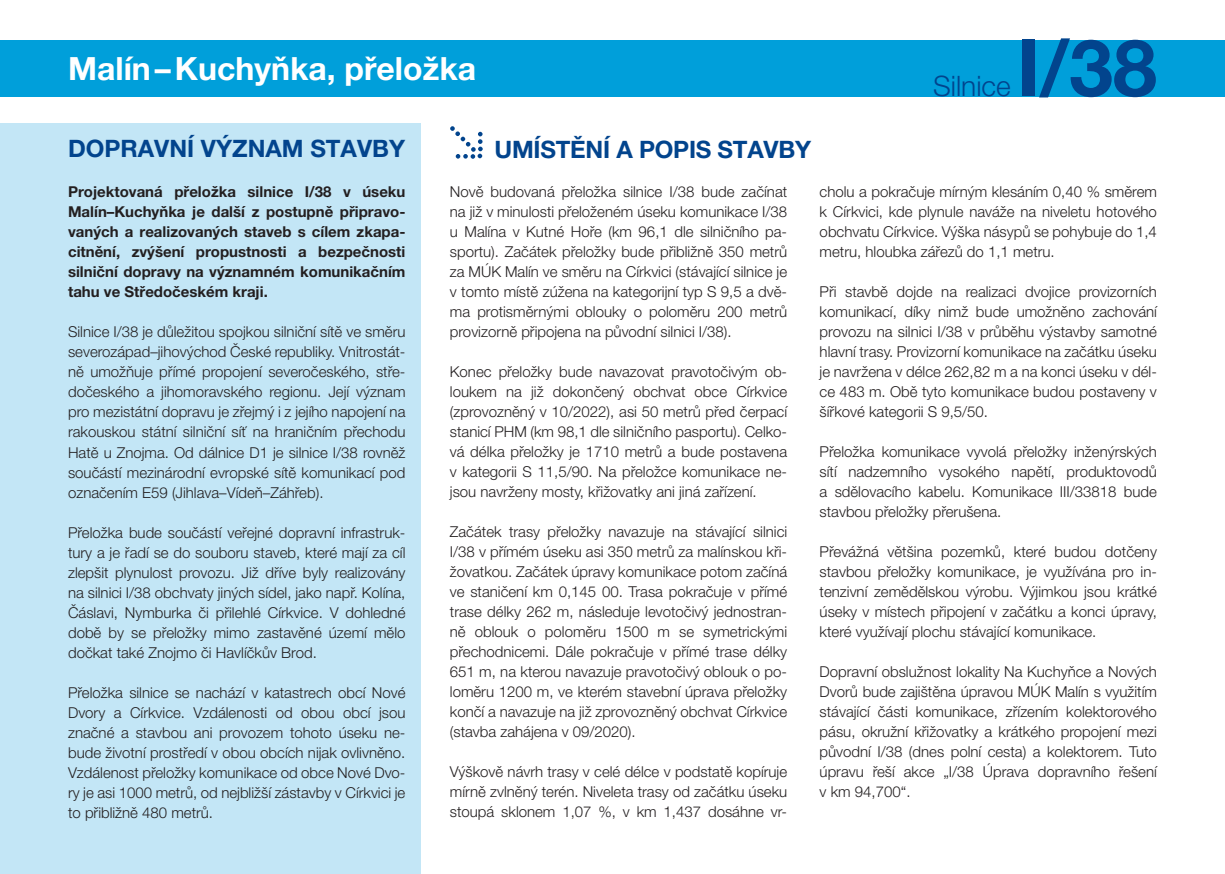
<style>
.page{position:relative;width:1225px;height:874px;background:#fff}
.page>*{position:absolute;margin:0;border:0;box-sizing:border-box;transform-origin:0 0}
.t1{font:700 78.8px "Helvetica Neue LT Pro";color:#02448d}
.t2{font:700 32px "Helvetica Neue LT Pro";color:#fff}
.t3{font:300 28.2px "Helvetica Neue LT Pro";color:#02448d}
.t4{font:700 24px "Helvetica Neue LT Pro";color:#02448d}
.t5{font:300 15px/20px "Helvetica Neue LT Pro";color:#231f20;text-align:justify}
.t6{font:700 15px/20px "Helvetica Neue LT Pro";color:#231f20;text-align:justify}
</style>
<div class="page">
<div style="left:0;top:40px;width:1225px;height:56px;background:#009fda"></div>
<div style="left:0;top:123px;width:421px;height:750px;background:#c3e6f6"></div>
<svg style="left:450px;top:126px;width:33px;height:33px"></svg>
<p class="t2" style="left:68px;top:48px;width:409px">Malín–Kuchyňka, přeložka</p>
<p class="t4" style="left:68px;top:133px;width:338px">DOPRAVNÍ VÝZNAM STAVBY</p>
<p class="t4" style="left:494px;top:135px;width:318px">UMÍSTĚNÍ A POPIS STAVBY</p>
<p class="t3" style="left:933px;top:69px;width:79px">Silnice</p>
<p class="t1" style="left:1016px;top:19px;width:142px">I/38</p>
<p class="t6" style="left:68px;top:181px;width:339px">Projektovaná přeložka silnice I/38 v úseku Malín–Kuchyňka je další z postupně připravo&shy;vaných a realizovaných staveb s cílem zkapa&shy;citnění, zvýšení propustnosti a bezpečnosti silniční dopravy na významném komunikačním tahu ve Středočeském kraji.</p>
<p class="t5" style="left:68px;top:321px;width:339px">Silnice I/38 je důležitou spojkou silniční sítě ve směru severozápad–jihovýchod České republiky. Vnitrostát&shy;ně umožňuje přímé propojení severočeského, stře&shy;dočeského a jihomoravského regionu. Její význam pro mezistátní dopravu je zřejmý i z jejího napojení na rakouskou státní silniční síť na hraničním přechodu Hatě u Znojma. Od dálnice D1 je silnice I/38 rovněž součástí mezinárodní evropské sítě komunikací pod označením E59 (Jihlava–Vídeň–Záhřeb).</p>
<p class="t5" style="left:68px;top:521px;width:339px">Přeložka bude součástí veřejné dopravní infrastruk&shy;tury a je řadí se do souboru staveb, které mají za cíl zlepšit plynulost provozu. Již dříve byly realizovány na silnici I/38 obchvaty jiných sídel, jako např. Kolína, Čáslavi, Nymburka či přilehlé Církvice. V dohledné době by se přeložky mimo zastavěné území mělo dočkat také Znojmo či Havlíčkův Brod.</p>
<p class="t5" style="left:68px;top:681px;width:339px">Přeložka silnice se nachází v katastrech obcí Nové Dvory a Církvice. Vzdálenosti od obou obcí jsou značné a stavbou ani provozem tohoto úseku ne&shy;bude životní prostředí v obou obcích nijak ovlivněno.<br>Vzdálenost přeložky komunikace od obce Nové Dvo&shy;ry je asi 1000 metrů, od nejbližší zástavby v Církvici je to přibližně 480 metrů.</p>
<p class="t5" style="left:450px;top:181px;width:339px">Nově budovaná přeložka silnice I/38 bude začínat na již v minulosti přeloženém úseku komunikace I/38 u Malína v Kutné Hoře (km 96,1 dle silničního pa&shy;sportu). Začátek přeložky bude přibližně 350 metrů za MÚK Malín ve směru na Církvici (stávající silnice je v tomto místě zúžena na kategorijní typ S 9,5 a dvě&shy;ma protisměrnými oblouky o poloměru 200 metrů provizorně připojena na původní silnici I/38).</p>
<p class="t5" style="left:450px;top:361px;width:339px">Konec přeložky bude navazovat pravotočivým ob&shy;loukem na již dokončený obchvat obce Církvice (zprovozněný v 10/2022), asi 50 metrů před čerpací stanicí PHM (km 98,1 dle silničního pasportu). Celko&shy;vá délka přeložky je 1710 metrů a bude postavena v kategorii S 11,5/90. Na přeložce komunikace ne&shy;jsou navrženy mosty, křižovatky ani jiná zařízení.</p>
<p class="t5" style="left:450px;top:521px;width:339px">Začátek trasy přeložky navazuje na stávající silnici I/38 v přímém úseku asi 350 metrů za malínskou kři&shy;žovatkou. Začátek úpravy komunikace potom začíná ve staničení km 0,145 00. Trasa pokračuje v přímé trase délky 262 m, následuje levotočivý jednostran&shy;ně oblouk o poloměru 1500 m se symetrickými přechodnicemi. Dále pokračuje v přímé trase délky 651 m, na kterou navazuje pravotočivý oblouk o po&shy;loměru 1200 m, ve kterém stavební úprava přeložky končí a navazuje na již zprovozněný obchvat Církvice (stavba zahájena v 09/2020).</p>
<p class="t5" style="left:450px;top:761px;width:339px">Výškově návrh trasy v celé délce v podstatě kopíruje mírně zvlněný terén. Niveleta trasy od začátku úseku stoupá sklonem 1,07 %, v km 1,437 dosáhne vr-</p>
<p class="t5" style="left:819px;top:181px;width:339px">cholu a pokračuje mírným klesáním 0,40 % směrem k Církvici, kde plynule naváže na niveletu hotového obchvatu Církvice. Výška násypů se pohybuje do 1,4 metru, hloubka zářezů do 1,1 metru.</p>
<p class="t5" style="left:819px;top:281px;width:339px">Při stavbě dojde na realizaci dvojice provizorních komunikací, díky nimž bude umožněno zachování provozu na silnici I/38 v průběhu výstavby samotné hlavní trasy. Provizorní komunikace na začátku úseku je navržena v délce 262,82 m a na konci úseku v dél&shy;ce 483 m. Obě tyto komunikace budou postaveny v šířkové kategorii S 9,5/50.</p>
<p class="t5" style="left:819px;top:441px;width:339px">Přeložka komunikace vyvolá přeložky inženýrských sítí nadzemního vysokého napětí, produktovodů a sdělovacího kabelu. Komunikace III/33818 bude stavbou přeložky přerušena.</p>
<p class="t5" style="left:819px;top:541px;width:339px">Převážná většina pozemků, které budou dotčeny stavbou přeložky komunikace, je využívána pro in&shy;tenzivní zemědělskou výrobu. Výjimkou jsou krátké úseky v místech připojení v začátku a konci úpravy, které využívají plochu stávající komunikace.</p>
<p class="t5" style="left:819px;top:661px;width:339px">Dopravní obslužnost lokality Na Kuchyňce a Nových Dvorů bude zajištěna úpravou MÚK Malín s využitím stávající části komunikace, zřízením kolektorového pásu, okružní křižovatky a krátkého propojení mezi původní I/38 (dnes polní cesta) a kolektorem. Tuto úpravu řeší akce „I/38 Úprava dopravního řešení v km 94,700“.</p>
</div>
